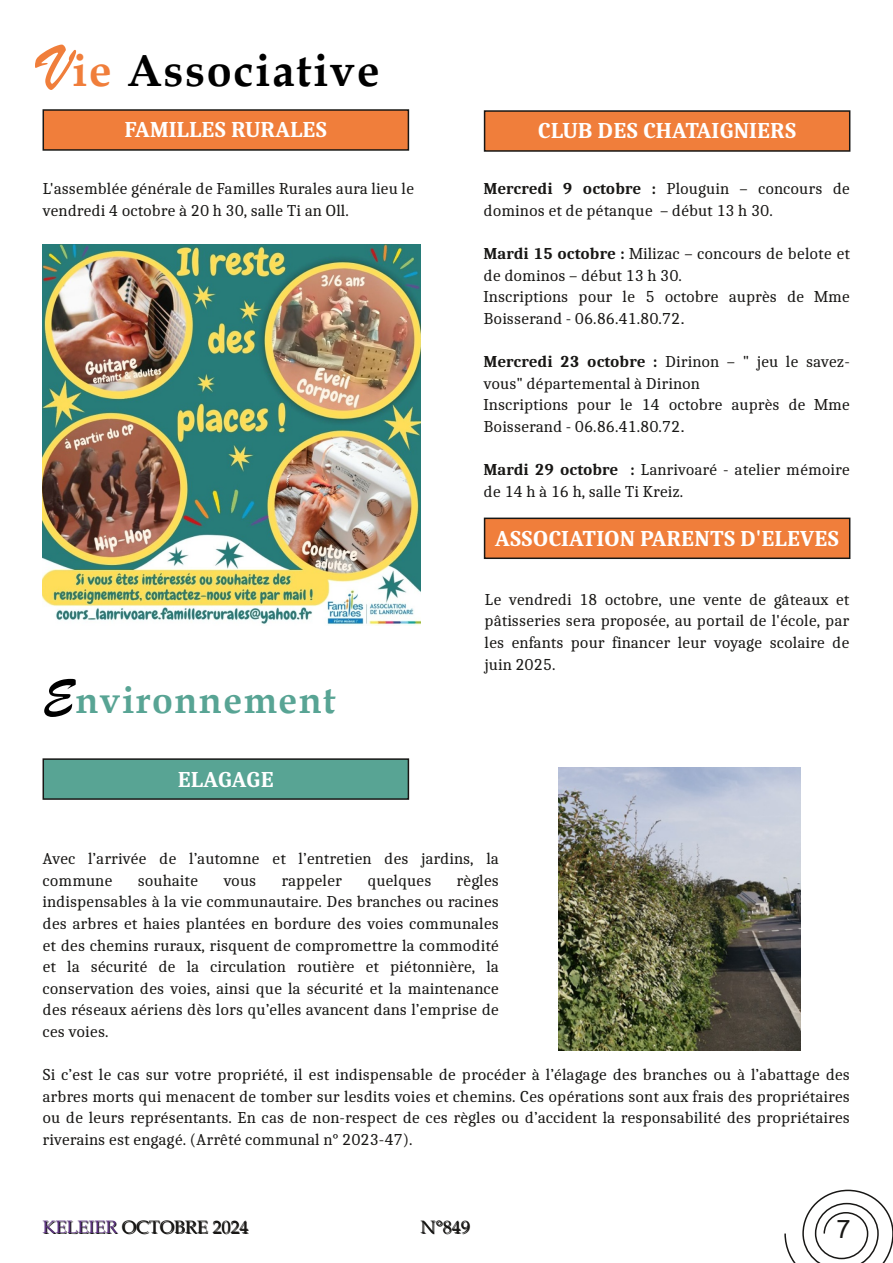
<style>
.page{position:relative;width:893px;height:1263px;background:#fff}
.page>*{position:absolute;margin:0;border:0;box-sizing:border-box;transform-origin:0 0}
.t1{font:700 45px "Book Antiqua";letter-spacing:.04em;color:#000}
.t2{font:700 37.5px "Book Antiqua";letter-spacing:.04em;color:#58a494}
.t3{font:25.5px "Arial";color:#181715}
.t4{font:700 22.5px "Caladea";color:#fff}
.t5{font:18px "Book Antiqua";color:#181715}
.t6{font:16.5px/21.6px "Caladea";color:#181715}
.s1{font-family:"Brush Script";font-weight:400;font-size:66px;color:#f07e3b}
.s2{color:#f07e3b}
.s3{font-family:"Brush Script";font-weight:400;font-size:51px;color:#000}
.s4{font-weight:700}
.s5{font-family:"Arial";font-size:18px}
</style>
<div class="page">
<div style="left:43px;top:110px;width:365px;height:40px;background:#f07e3b"></div>
<div style="left:43px;top:109px;width:366px;height:42px;border:2px solid #181715"></div>
<img style="left:559px;top:767px;width:241px;height:283px">
<img style="left:43px;top:244px;width:378px;height:381px">
<div style="left:485px;top:111px;width:365px;height:40px;background:#f07e3b"></div>
<div style="left:484px;top:110px;width:366px;height:42px;border:2px solid #181715"></div>
<svg style="left:784px;top:1189px;width:109px;height:74px"></svg>
<div style="left:485px;top:518px;width:365px;height:40px;background:#f07e3b"></div>
<div style="left:484px;top:518px;width:366px;height:41px;border:2px solid #181715"></div>
<div style="left:43px;top:759px;width:365px;height:40px;background:#58a494"></div>
<div style="left:43px;top:758px;width:366px;height:42px;border:2px solid #181715"></div>
<h1 class="t1" style="left:43px;top:45px;width:339px"><span class="s1">V</span><span class="s2">ie</span> Associative</h1>
<h3 class="t4" style="left:125px;top:116px;width:204px">FAMILLES RURALES</h3>
<p class="t6" style="left:43px;top:178px;width:373px">L'assemblée générale de Familles Rurales aura lieu le vendredi 4 octobre à 20 h 30, salle Ti an Oll.</p>
<h2 class="t2" style="left:43px;top:679px;width:295px"><span class="s3">E</span>nvironnement</h2>
<h3 class="t4" style="left:178px;top:765px;width:97px">ELAGAGE</h3>
<h3 class="t4" style="left:538px;top:117px;width:260px">CLUB DES CHATAIGNIERS</h3>
<p class="t6" style="left:484px;top:178px;width:368px"><span class="s4">Mercredi 9 octobre :</span> Plouguin – concours de dominos et de pétanque – début 13 h 30.</p>
<p class="t6" style="left:484px;top:242px;width:368px"><span class="s4">Mardi 15 octobre :</span> Milizac – concours de belote et de dominos – début 13 h 30.<br>Inscriptions pour le 5 octobre auprès de Mme Boisserand - 06.86.41.80.72<span class="s5">.</span></p>
<p class="t6" style="left:484px;top:350px;width:368px"><span class="s4">Mercredi 23 octobre :</span> Dirinon – " jeu le savez&shy;vous" départemental à Dirinon<br>Inscriptions pour le 14 octobre auprès de Mme Boisserand - 06.86.41.80.72<span class="s5">.</span></p>
<p class="t6" style="left:484px;top:458px;width:368px"><span class="s4">Mardi 29 octobre :</span> Lanrivoaré - atelier mémoire de 14 h à 16 h, salle Ti Kreiz.</p>
<h3 class="t4" style="left:495px;top:525px;width:345px">ASSOCIATION PARENTS D'ELEVES</h3>
<p class="t6" style="left:484px;top:588px;width:366px;text-align:justify">Le vendredi 18 octobre, une vente de gâteaux et pâtisseries sera proposée, au portail de l'école, par les enfants pour financer leur voyage scolaire de juin 2025.</p>
<p class="t6" style="left:43px;top:847px;width:458px">Avec l’arrivée de l’automne et l’entretien des jardins, la commune</p>
<p class="t6" style="left:43px;top:869px;width:458px;text-align:justify;text-indent:414px">règles indispensables à la vie communautaire. Des branches ou racines des arbres et haies plantées en bordure des voies communales et des chemins ruraux, risquent de compromettre la commodité et la sécurité de la circulation routière et piétonnière, la conservation des voies, ainsi que la sécurité et la maintenance des réseaux aériens dès lors qu’elles avancent dans l’emprise de ces voies.</p>
<p class="t6" style="left:138px;top:869px;width:62px">souhaite</p>
<p class="t6" style="left:223px;top:869px;width:34px">vous</p>
<p class="t6" style="left:281px;top:869px;width:62px">rappeler</p>
<p class="t6" style="left:367px;top:869px;width:66px">quelques</p>
<p class="t6" style="left:43px;top:1063px;width:809px;text-align:justify">Si c’est le cas sur votre propriété, il est indispensable de procéder à l’élagage des branches ou à l’abattage des arbres morts qui menacent de tomber sur lesdits voies et chemins. Ces opérations sont aux frais des propriétaires ou de leurs représentants. En cas de non-respect de ces règles ou d’accident la responsabilité des propriétaires riverains est engagé. (Arrêté communal n° 2023-47).</p>
<p class="t5" style="left:43px;top:1217px;width:207px">KELEIER OCTOBRE 2024</p>
<p class="t5" style="left:421px;top:1217px;width:51px">N°849</p>
<h3 class="t3" style="left:836px;top:1215px;width:16px">7</h3>
</div>
